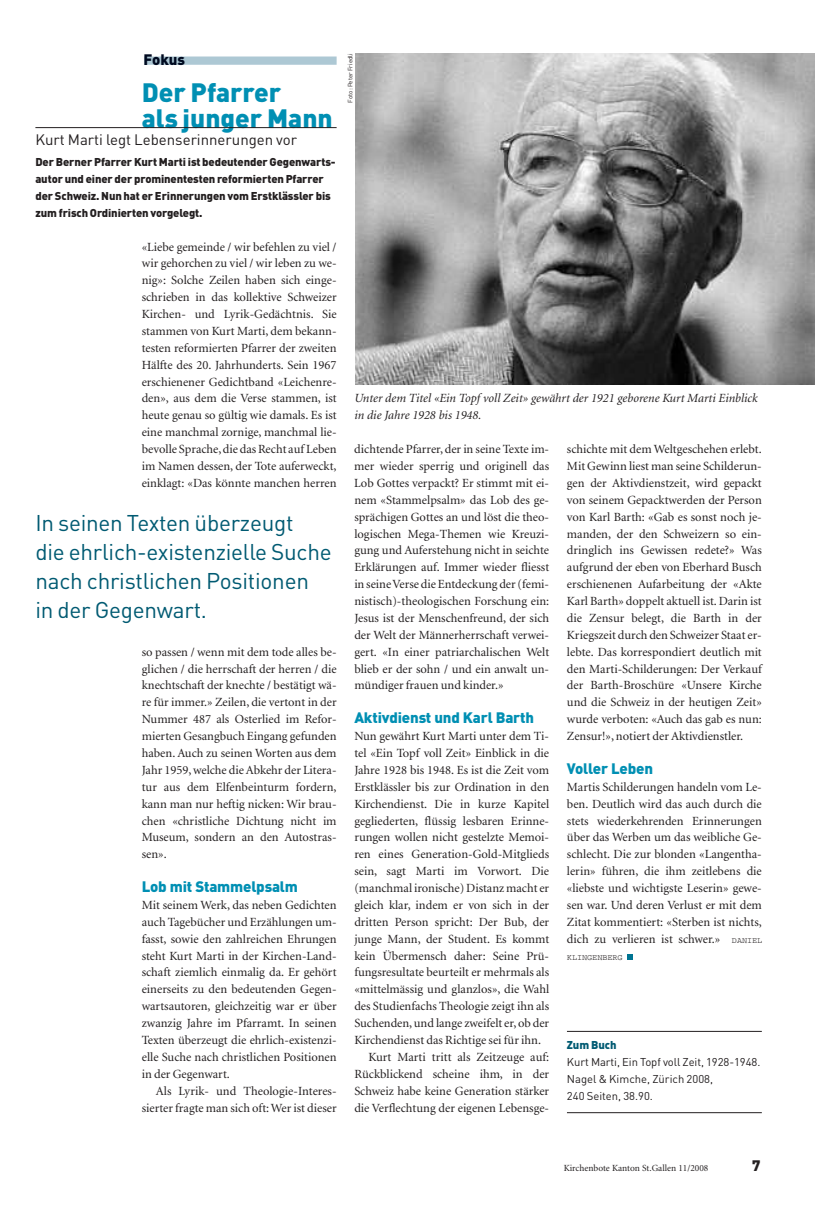
<style>
.page{position:relative;width:815px;height:1223px;background:#fff}
.page>*{position:absolute;margin:0;border:0;box-sizing:border-box;transform-origin:0 0}
.t1{font:900 26.25px/26.2px "DIN";color:#008fb3}
.t2{font:22.5px/28.8px "DIN";letter-spacing:-.01em;color:#005a72}
.t3{font:900 15px "DIN";letter-spacing:-.01em;color:#008fb3}
.t4{font:15px "DIN";color:#231f20}
.t5{font:900 15px "DIN";color:#000a20}
.t6{font:900 15px "DIN";color:#231f20}
.t7{font:12.5px/16.9px "Minion";color:#231f20;text-align:justify}
.t8{font:italic 12.5px/16.9px "Minion";color:#231f20}
.t9{font:900 11.25px/16.9px "DIN";letter-spacing:-.01em;color:#231f20}
.t10{font:11.25px/16.9px "DIN";letter-spacing:-.005em;color:#231f20}
.t11{font:900 11.25px "DIN";letter-spacing:-.005em;color:#005a72}
.t12{font:9.38px "Minion";color:#231f20}
.t13{font:8.5px "Courier";color:#231f20}
.t14{font:6.25px "DIN";color:#231f20}
.s1{font-family:"Courier";font-size:8.5px}
</style>
<div class="page">
<div style="left:144px;top:56px;width:193px;height:9px;background:#adc8d4"></div>
<hr style="left:35px;top:127px;width:302px;height:1px;background:#231f20">
<svg style="left:627px;top:954px;width:5px;height:5px"></svg>
<img style="left:355px;top:53px;width:460px;height:332px">
<hr style="left:567px;top:1031px;width:195px;height:1px;background:#231f20">
<hr style="left:567px;top:1112px;width:195px;height:1px;background:#231f20">
<p class="t5" style="left:144px;top:51px;width:43px">Fokus</p>
<h1 class="t1" style="left:142px;top:79px;width:193px">Der Pfarrer<br>als junger Mann</h1>
<p class="t4" style="left:35px;top:131px;width:263px">Kurt Marti legt Lebenserinnerungen vor</p>
<p class="t9" style="left:35px;top:154px;width:302px">Der Berner Pfarrer Kurt Marti ist bedeutender Gegenwarts&shy;autor und einer der prominentesten reformierten Pfarrer der Schweiz. Nun hat er Erinnerungen vom Erstklässler bis zum frisch Ordinierten vorgelegt.</p>
<p class="t7" style="left:142px;top:239px;width:196px">«Liebe gemeinde / wir befehlen zu viel / wir gehorchen zu viel / wir leben zu we&shy;nig»: Solche Zeilen haben sich einge&shy;schrieben in das kollektive Schweizer Kirchen- und Lyrik-Gedächtnis. Sie stammen von Kurt Marti, dem bekann&shy;testen reformierten Pfarrer der zweiten Hälfte des 20. Jahrhunderts. Sein 1967 erschienener Gedichtband «Leichenre&shy;den», aus dem die Verse stammen, ist heute genau so gültig wie damals. Es ist eine manchmal zornige, manchmal lie&shy;bevolle Sprache,die dasRecht auf Leben im Namen dessen, der Tote auferweckt, einklagt: «Das könnte manchen herren</p>
<h2 class="t2" style="left:35px;top:509px;width:298px">In seinen Texten überzeugt<br>die ehrlich-existenzielle Suche nach christlichen Positionen in der Gegenwart.</h2>
<p class="t7" style="left:142px;top:644px;width:196px">so passen / wenn mit dem tode alles be&shy;glichen / die herrschaft der herren / die knechtschaft der knechte / bestätigt wä&shy;re für immer.» Zeilen, die vertont in der Nummer 487 als Osterlied im Refor&shy;mierten Gesangbuch Eingang gefunden haben. Auch zu seinen Worten aus dem Jahr 1959,welche dieAbkehr der Litera&shy;tur aus dem Elfenbeinturm fordern, kann man nur heftig nicken: Wir brau&shy;chen «christliche Dichtung nicht im Museum, sondern an den Autostras&shy;sen».</p>
<p class="t3" style="left:142px;top:878px;width:158px">Lob mit Stammelpsalm</p>
<p class="t7" style="left:142px;top:897px;width:196px">Mit seinem Werk, das neben Gedichten auch Tagebücher und Erzählungen um&shy;fasst, sowie den zahlreichen Ehrungen steht Kurt Marti in der Kirchen-Land&shy;schaft ziemlich einmalig da. Er gehört einerseits zu den bedeutenden Gegen&shy;wartsautoren, gleichzeitig war er über zwanzig Jahre im Pfarramt. In seinen Texten überzeugt die ehrlich-existenzi&shy;elle Suche nach christlichen Positionen in der Gegenwart.</p>
<p class="t7" style="left:142px;top:1083px;width:196px;text-align:right">Als Lyrik- und Theologie-Interes&shy;sierter fragte man sich oft:Wer ist dieser</p>
<p class="t14" style="left:347px;top:102px;width:51px;rotate:-90deg">Foto: Peter Friedli</p>
<p class="t8" style="left:354px;top:391px;width:405px">Unter dem Titel «Ein Topf voll Zeit» gewährt der 1921 geborene Kurt Marti Einblick in die Jahre 1928 bis 1948.</p>
<p class="t7" style="left:354px;top:441px;width:196px">dichtende Pfarrer, der in seine Texte im&shy;mer wieder sperrig und originell das Lob Gottes verpackt? Er stimmt mit ei&shy;nem «Stammelpsalm» das Lob des ge&shy;sprächigen Gottes an und löst die theo&shy;logischen Mega-Themen wie Kreuzi&shy;gung und Auferstehung nicht in seichte Erklärungen auf. Immer wieder fliesst in seineVerse die Entdeckung der(femi&shy;nistisch)-theologischen Forschung ein:<br>Jesus ist der Menschenfreund, der sich der Welt der Männerherrschaft verwei&shy;gert. «In einer patriarchalischen Welt blieb er der sohn / und ein anwalt un&shy;mündiger frauen und kinder.»</p>
<p class="t3" style="left:354px;top:709px;width:181px">Aktivdienst und Karl Barth</p>
<p class="t7" style="left:354px;top:728px;width:196px">Nun gewährt Kurt Marti unter dem Ti-</p>
<p class="t7" style="left:354px;top:745px;width:196px">tel «Ein Topf voll Zeit» Einblick in die</p>
<p class="t7" style="left:354px;top:762px;width:196px">Jahre 1928 bis 1948. Es ist die Zeit vom</p>
<p class="t7" style="left:354px;top:779px;width:196px">Erstklässler bis zur Ordination in den</p>
<p class="t7" style="left:354px;top:796px;width:196px">Kirchendienst. Die in kurze Kapitel</p>
<p class="t7" style="left:354px;top:813px;width:196px">gegliederten, flüssig lesbaren Erinne-</p>
<p class="t7" style="left:354px;top:830px;width:196px">rungen wollen nicht gestelzte Memoi-</p>
<p class="t7" style="left:354px;top:846px;width:196px">ren eines Generation-Gold-Mitglieds</p>
<p class="t7" style="left:354px;top:863px;width:196px">sein, sagt Marti im Vorwort. Die</p>
<p class="t7" style="left:354px;top:880px;width:196px">(manchmal ironische)Distanz macht er</p>
<p class="t7" style="left:354px;top:897px;width:196px">gleich klar, indem er von sich in der</p>
<p class="t7" style="left:354px;top:914px;width:196px">dritten Person spricht: Der Bub, der</p>
<p class="t7" style="left:354px;top:931px;width:196px">junge Mann, der Student. Es kommt</p>
<p class="t7" style="left:354px;top:948px;width:196px">kein Übermensch daher: Seine Prü-</p>
<p class="t7" style="left:354px;top:965px;width:196px">fungsresultate beurteilt er mehrmals als</p>
<p class="t7" style="left:354px;top:981px;width:196px">«mittelmässig und glanzlos», die Wahl</p>
<p class="t7" style="left:354px;top:998px;width:196px">des Studienfachs Theologie zeigt ihn als</p>
<p class="t7" style="left:354px;top:1015px;width:196px">Suchenden,und lange zweifelt er,ob der</p>
<p class="t7" style="left:354px;top:1032px;width:188px">Kirchendienst das Richtige sei für ihn.</p>
<p class="t7" style="left:368px;top:1049px;width:182px">Kurt Marti tritt als Zeitzeuge auf:</p>
<p class="t7" style="left:354px;top:1066px;width:196px">Rückblickend scheine ihm, in der</p>
<p class="t7" style="left:354px;top:1083px;width:196px">Schweiz habe keine Generation stärker</p>
<p class="t7" style="left:354px;top:1100px;width:196px">die Verflechtung der eigenen Lebensge-</p>
<p class="t7" style="left:567px;top:441px;width:196px">schichte mit dem Weltgeschehen erlebt.<br>Mit Gewinn liest man seine Schilderun&shy;gen der Aktivdienstzeit, wird gepackt von seinem Gepacktwerden der Person von Karl Barth: «Gab es sonst noch je&shy;manden, der den Schweizern so ein&shy;dringlich ins Gewissen redete?» Was aufgrund der eben von Eberhard Busch erschienenen Aufarbeitung der «Akte Karl Barth» doppelt aktuell ist.Darin ist die Zensur belegt, die Barth in der Kriegszeit durch den Schweizer Staat er&shy;lebte. Das korrespondiert deutlich mit den Marti-Schilderungen: Der Verkauf der Barth-Broschüre «Unsere Kirche und die Schweiz in der heutigen Zeit» wurde verboten: «Auch das gab es nun:<br>Zensur!», notiert der Aktivdienstler.</p>
<p class="t3" style="left:567px;top:760px;width:88px">Voller Leben</p>
<p class="t7" style="left:567px;top:779px;width:197px">Martis Schilderungen handeln vom Le&shy;ben. Deutlich wird das auch durch die stets wiederkehrenden Erinnerungen über das Werben um das weibliche Ge&shy;schlecht. Die zur blonden «Langentha&shy;lerin» führen, die ihm zeitlebens die «liebste und wichtigste Leserin» gewe&shy;sen war. Und deren Verlust er mit dem Zitat kommentiert: «Sterben ist nichts, dich zu verlieren ist schwer.» <span class="s1">DANIEL</span></p>
<p class="t13" style="left:567px;top:954px;width:57px">KLINGENBERG</p>
<p class="t11" style="left:567px;top:1038px;width:51px">Zum Buch</p>
<p class="t10" style="left:567px;top:1053px;width:195px">Kurt Marti, Ein Topf voll Zeit, 1928-1948.<br>Nagel &amp; Kimche, Zürich 2008,<br>240 Seiten, 38.90.</p>
<p class="t12" style="left:564px;top:1164px;width:146px">Kirchenbote Kanton St.Gallen 11/2008</p>
<p class="t6" style="left:752px;top:1156px;width:10px">7</p>
</div>
